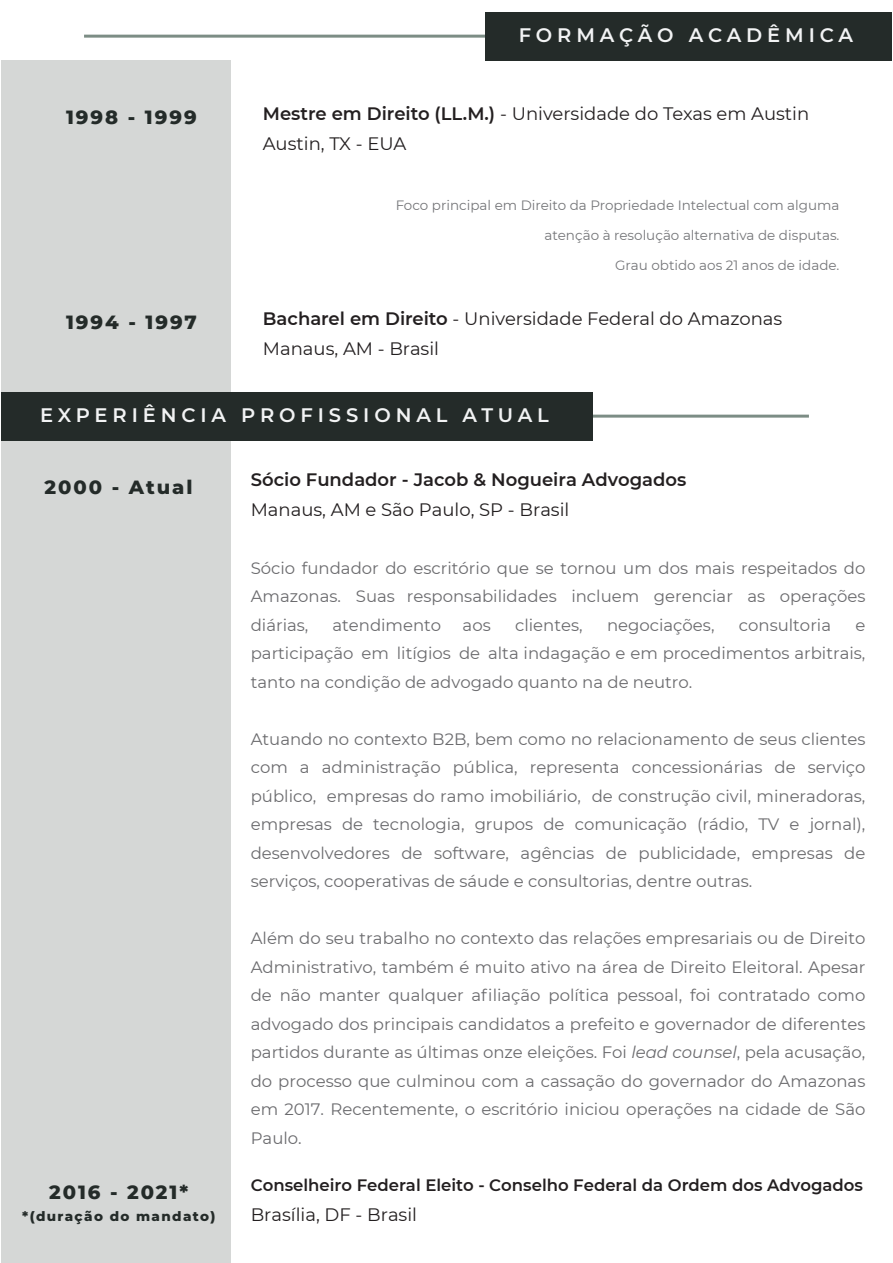
<style>
.page{position:relative;width:893px;height:1263px;background:#fff}
.page>*{position:absolute;margin:0;border:0;box-sizing:border-box;transform-origin:0 0}
.t1{font:600 19.5px "Montserrat";letter-spacing:.25em;color:#f2f3f4}
.t2{font:800 19.5px "Montserrat";letter-spacing:.1em;color:#242b29}
.t3{font:18px/30px "Montserrat";color:#231f20}
.t4{font:600 18px "Montserrat";color:#231f20}
.t5{font:16.5px/28.5px "Montserrat";color:#6b6b6e;text-align:justify}
.t6{font:600 16.5px "Montserrat";color:#231f20}
.t7{font:13.5px "Montserrat";color:#757679}
.t8{font:800 13.5px "Montserrat";letter-spacing:.1em;color:#242b29}
.s1{font-weight:600}
.s2{font-style:italic}
</style>
<div class="page">
<div style="left:1px;top:425px;width:230px;height:838px;background:#d5d7d6"></div>
<div style="left:1px;top:60px;width:230px;height:340px;background:#d5d7d6"></div>
<hr style="left:241px;top:415px;width:568px;height:3px;background:#53695e">
<div style="left:1px;top:392px;width:592px;height:48px;background:#242b29"></div>
<hr style="left:84px;top:35px;width:440px;height:3px;background:#53695e">
<div style="left:485px;top:12px;width:407px;height:48px;background:#242b29"></div>
<p class="t2" style="left:66px;top:102px;width:132px">1998 - 1999</p>
<p class="t2" style="left:66px;top:307px;width:132px">1994 - 1997</p>
<p class="t1" style="left:519px;top:22px;width:336px">FORMAÇÃO ACADÊMICA</p>
<p class="t3" style="left:263px;top:98px;width:548px"><span class="s1">Mestre em Direito (LL.M.)</span> - Universidade do Texas em Austin<br>Austin, TX - EUA</p>
<p class="t7" style="left:396px;top:196px;width:445px">Foco principal em Direito da Propriedade Intelectual com alguma</p>
<p class="t7" style="left:545px;top:226px;width:296px">atenção à resolução alternativa de disputas.</p>
<p class="t7" style="left:615px;top:256px;width:226px">Grau obtido aos 21 anos de idade.</p>
<p class="t3" style="left:263px;top:303px;width:521px"><span class="s1">Bacharel em Direito</span> - Universidade Federal do Amazonas<br>Manaus, AM - Brasil</p>
<p class="t1" style="left:40px;top:401px;width:510px">EXPERIÊNCIA PROFISSIONAL ATUAL</p>
<p class="t2" style="left:45px;top:472px;width:149px">2000 - Atual</p>
<p class="t2" style="left:49px;top:1177px;width:141px">2016 - 2021*</p>
<p class="t8" style="left:22px;top:1206px;width:195px">*(duração do mandato)</p>
<p class="t4" style="left:251px;top:467px;width:437px">Sócio Fundador - Jacob &amp; Nogueira Advogados</p>
<p class="t3" style="left:251px;top:494px;width:320px">Manaus, AM e São Paulo, SP - Brasil</p>
<p class="t5" style="left:251px;top:553px;width:616px">Sócio fundador do escritório que se tornou um dos mais respeitados do Amazonas. Suas responsabilidades incluem gerenciar as operações diárias,</p>
<p class="t5" style="left:332px;top:610px;width:110px">atendimento</p>
<p class="t5" style="left:463px;top:610px;width:30px">aos</p>
<p class="t5" style="left:515px;top:610px;width:69px">clientes,</p>
<p class="t5" style="left:607px;top:610px;width:109px">negociações,</p>
<p class="t5" style="left:739px;top:610px;width:94px">consultoria</p>
<p class="t5" style="left:251px;top:610px;width:616px;text-indent:605px">e participação em litígios de alta indagação e em procedimentos arbitrais, tanto na condição de advogado quanto na de neutro.</p>
<p class="t5" style="left:251px;top:724px;width:616px">Atuando no contexto B2B, bem como no relacionamento de seus clientes com a administração pública, representa concessionárias de serviço público, empresas do ramo imobiliário, de construção civil, mineradoras, empresas de tecnologia, grupos de comunicação (rádio, TV e jornal), desenvolvedores de software, agências de publicidade, empresas de serviços, cooperativas de sáude e consultorias, dentre outras.</p>
<p class="t5" style="left:251px;top:923px;width:616px">Além do seu trabalho no contexto das relações empresariais ou de Direito Administrativo, também é muito ativo na área de Direito Eleitoral. Apesar de não manter qualquer afiliação política pessoal, foi contratado como advogado dos principais candidatos a prefeito e governador de diferentes partidos durante as últimas onze eleições. Foi <span class="s2">lead counsel</span>, pela acusação, do processo que culminou com a cassação do governador do Amazonas em 2017. Recentemente, o escritório iniciou operações na cidade de São Paulo.</p>
<p class="t6" style="left:251px;top:1173px;width:614px">Conselheiro Federal Eleito - Conselho Federal da Ordem dos Advogados</p>
<p class="t3" style="left:251px;top:1199px;width:168px">Brasília, DF - Brasil</p>
</div>
